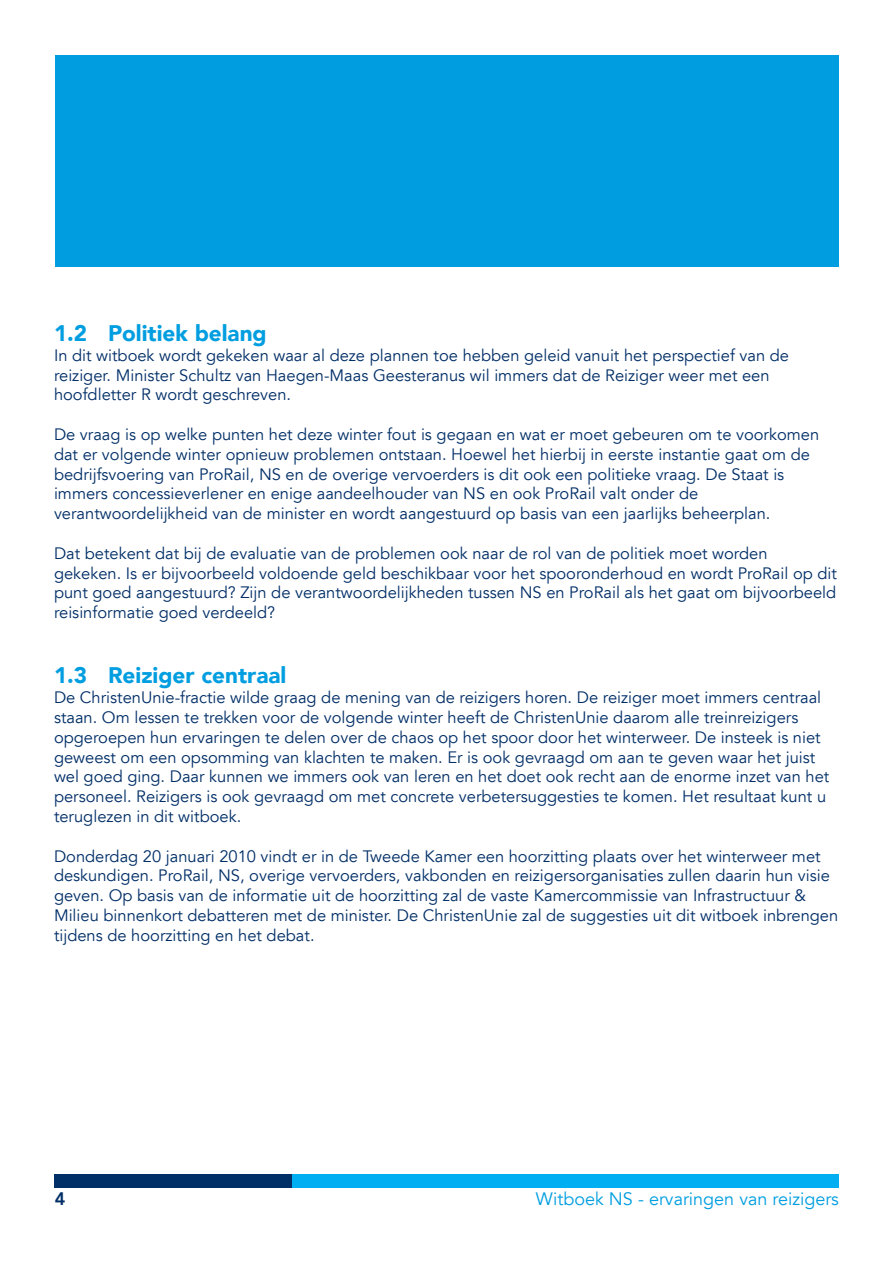
<style>
.page{position:relative;width:893px;height:1263px;background:#fff}
.page>*{position:absolute;margin:0;border:0;box-sizing:border-box;transform-origin:0 0}
.t1{font:900 22.5px "Avenir LT";color:#009ee0}
.t2{font:18px "Avenir LT";color:#009ee0}
.t3{font:800 18px "Avenir LT Std";color:#002e67}
.t4{font:16.5px/19.8px "Avenir LT";color:#002e67}
.t5{font:800 15px "Avenir LT Std";color:#009ee0}
</style>
<div class="page">
<div style="left:55px;top:55px;width:783px;height:211px;background:#009ee0"></div>
<div style="left:55px;top:1174px;width:783px;height:13px;background:#00aff2"></div>
<div style="left:54px;top:1174px;width:237px;height:13px;background:#002e67"></div>
<h1 class="t1" style="left:54px;top:320px;width:214px">1.2 Politiek belang</h1>
<p class="t4" style="left:54px;top:346px;width:736px">In dit witboek wordt gekeken waar al deze plannen toe hebben geleid vanuit het perspectief van de reiziger. Minister Schultz van Haegen-Maas Geesteranus wil immers dat de Reiziger weer met een hoofdletter R wordt geschreven.</p>
<p class="t4" style="left:54px;top:425px;width:767px">De vraag is op welke punten het deze winter fout is gegaan en wat er moet gebeuren om te voorkomen dat er volgende winter opnieuw problemen ontstaan. Hoewel het hierbij in eerste instantie gaat om de bedrijfsvoering van ProRail, NS en de overige vervoerders is dit ook een politieke vraag. De Staat is immers concessieverlener en enige aandeelhouder van NS en ook ProRail valt onder de verantwoordelijkheid van de minister en wordt aangestuurd op basis van een jaarlijks beheerplan.</p>
<p class="t4" style="left:54px;top:544px;width:784px">Dat betekent dat bij de evaluatie van de problemen ook naar de rol van de politiek moet worden gekeken. Is er bijvoorbeeld voldoende geld beschikbaar voor het spooronderhoud en wordt ProRail op dit punt goed aangestuurd? Zijn de verantwoordelijkheden tussen NS en ProRail als het gaat om bijvoorbeeld reisinformatie goed verdeeld?</p>
<h1 class="t1" style="left:54px;top:662px;width:234px">1.3 Reiziger centraal</h1>
<p class="t4" style="left:54px;top:688px;width:777px">De ChristenUnie-fractie wilde graag de mening van de reizigers horen. De reiziger moet immers centraal staan. Om lessen te trekken voor de volgende winter heeft de ChristenUnie daarom alle treinreizigers opgeroepen hun ervaringen te delen over de chaos op het spoor door het winterweer. De insteek is niet geweest om een opsomming van klachten te maken. Er is ook gevraagd om aan te geven waar het juist wel goed ging. Daar kunnen we immers ook van leren en het doet ook recht aan de enorme inzet van het personeel. Reizigers is ook gevraagd om met concrete verbetersuggesties te komen. Het resultaat kunt u teruglezen in dit witboek.</p>
<p class="t4" style="left:54px;top:846px;width:786px">Donderdag 20 januari 2010 vindt er in de Tweede Kamer een hoorzitting plaats over het winterweer met deskundigen. ProRail, NS, overige vervoerders, vakbonden en reizigersorganisaties zullen daarin hun visie geven. Op basis van de informatie uit de hoorzitting zal de vaste Kamercommissie van Infrastructuur &amp; Milieu binnenkort debatteren met de minister. De ChristenUnie zal de suggesties uit dit witboek inbrengen tijdens de hoorzitting en het debat.</p>
<p class="t3" style="left:55px;top:1188px;width:12px">4</p>
<p class="t2" style="left:536px;top:1188px;width:305px">Witboek NS - ervaringen van reizigers</p>
<p class="t5" style="left:575px;top:1192px;width:265px">Op weg naar één Rijksinfrabeheerder</p>
</div>
